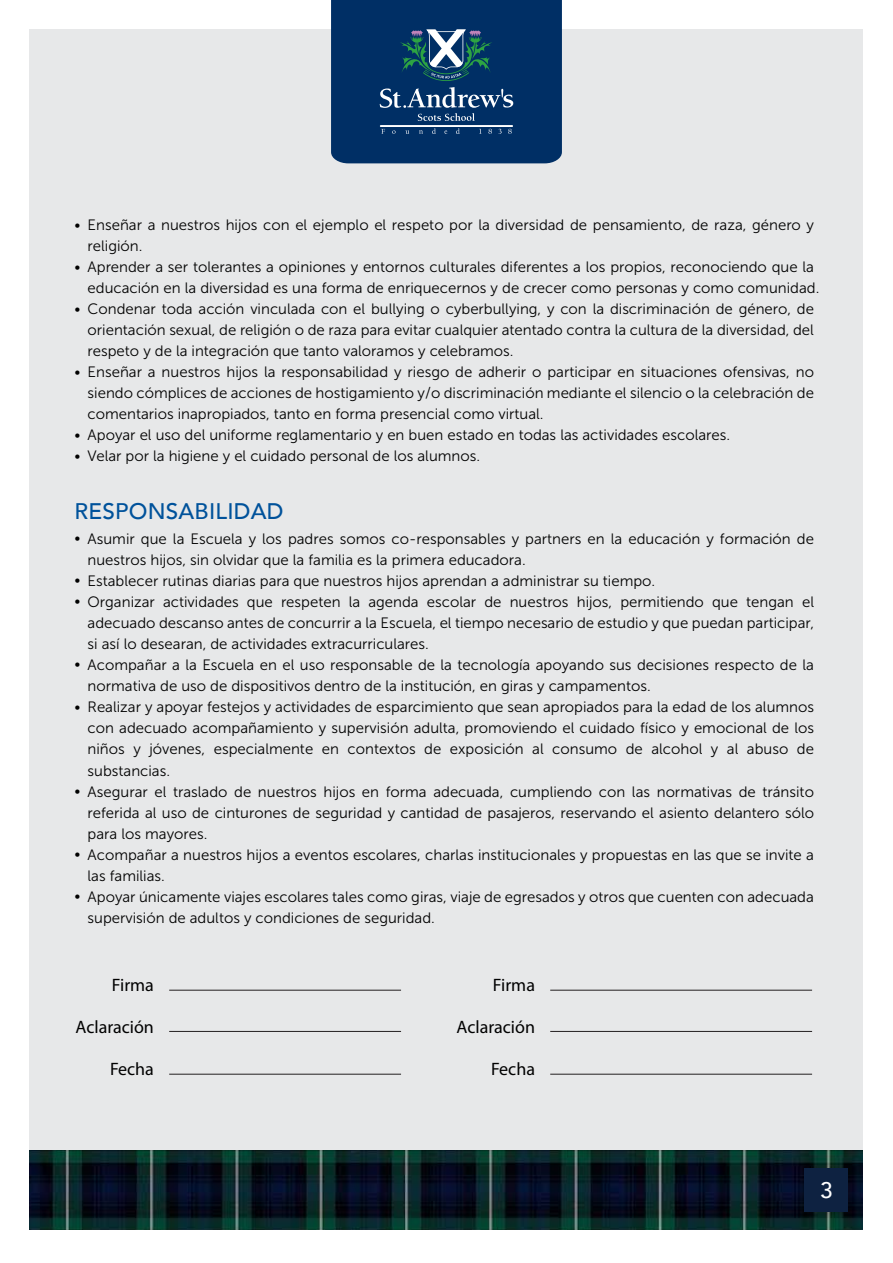
<style>
.page{position:relative;width:893px;height:1263px;background:#fff}
.page>*{position:absolute;margin:0;border:0;box-sizing:border-box;transform-origin:0 0}
.t1{font:500 22.5px "Avenir LT";letter-spacing:.01em;color:#00529b}
.t2{font:500 22.5px "Avenir LT";color:#fff}
.t3{font:18px "Myriad Pro";color:#010101}
.t4{font:15px/21px "Museo Sans 300";color:#010101}
</style>
<div class="page">
<div style="left:30px;top:30px;width:833px;height:1121px;background:#e7e8e9"></div>
<img style="left:30px;top:1151px;width:833px;height:79px">
<hr style="left:169px;top:990px;width:232px;height:1px;background:#231f20">
<hr style="left:169px;top:1031px;width:232px;height:1px;background:#231f20">
<hr style="left:169px;top:1074px;width:232px;height:1px;background:#231f20">
<hr style="left:550px;top:990px;width:262px;height:1px;background:#231f20">
<hr style="left:550px;top:1031px;width:262px;height:1px;background:#231f20">
<hr style="left:550px;top:1074px;width:262px;height:1px;background:#231f20">
<svg style="left:331px;top:0;width:231px;height:163px;background:#0e3b6c"></svg>
<div style="left:805px;top:1169px;width:43px;height:43px;background:#0e2241"></div>
<p class="t4" style="left:74px;top:214px;width:8px">•</p>
<p class="t4" style="left:74px;top:256px;width:8px">•</p>
<p class="t4" style="left:74px;top:298px;width:8px">•</p>
<p class="t4" style="left:74px;top:361px;width:8px">•</p>
<p class="t4" style="left:74px;top:424px;width:8px">• •</p>
<p class="t4" style="left:88px;top:215px;width:733px">Enseñar a nuestros hijos con el ejemplo el respeto por la diversidad de pensamiento, de raza, género y religión.<br>Aprender a ser tolerantes a opiniones y entornos culturales diferentes a los propios, reconociendo que la educación en la diversidad es una forma de enriquecernos y de crecer como personas y como comunidad.<br>Condenar toda acción vinculada con el bullying o cyberbullying, y con la discriminación de género, de orientación sexual, de religión o de raza para evitar cualquier atentado contra la cultura de la diversidad, del respeto y de la integración que tanto valoramos y celebramos.<br>Enseñar a nuestros hijos la responsabilidad y riesgo de adherir o participar en situaciones ofensivas, no siendo cómplices de acciones de hostigamiento y/o discriminación mediante el silencio o la celebración de comentarios inapropiados, tanto en forma presencial como virtual.<br>Apoyar el uso del uniforme reglamentario y en buen estado en todas las actividades escolares.<br>Velar por la higiene y el cuidado personal de los alumnos.</p>
<h1 class="t1" style="left:74px;top:498px;width:211px">RESPONSABILIDAD</h1>
<p class="t4" style="left:74px;top:528px;width:8px">•</p>
<p class="t4" style="left:74px;top:570px;width:8px">• •</p>
<p class="t4" style="left:74px;top:654px;width:8px">•</p>
<p class="t4" style="left:74px;top:696px;width:8px">•</p>
<p class="t4" style="left:74px;top:780px;width:8px">•</p>
<p class="t4" style="left:74px;top:843px;width:8px">•</p>
<p class="t4" style="left:74px;top:885px;width:8px">•</p>
<p class="t4" style="left:88px;top:529px;width:728px">Asumir que la Escuela y los padres somos co-responsables y partners en la educación y formación de nuestros hijos, sin olvidar que la familia es la primera educadora.<br>Establecer rutinas diarias para que nuestros hijos aprendan a administrar su tiempo.<br>Organizar actividades que respeten la agenda escolar de nuestros hijos, permitiendo que tengan el adecuado descanso antes de concurrir a la Escuela, el tiempo necesario de estudio y que puedan participar, si así lo desearan, de actividades extracurriculares.<br>Acompañar a la Escuela en el uso responsable de la tecnología apoyando sus decisiones respecto de la normativa de uso de dispositivos dentro de la institución, en giras y campamentos.<br>Realizar y apoyar festejos y actividades de esparcimiento que sean apropiados para la edad de los alumnos con adecuado acompañamiento y supervisión adulta, promoviendo el cuidado físico y emocional de los niños y jóvenes, especialmente en contextos de exposición al consumo de alcohol y al abuso de substancias.<br>Asegurar el traslado de nuestros hijos en forma adecuada, cumpliendo con las normativas de tránsito referida al uso de cinturones de seguridad y cantidad de pasajeros, reservando el asiento delantero sólo para los mayores.<br>Acompañar a nuestros hijos a eventos escolares, charlas institucionales y propuestas en las que se invite a las familias.<br>Apoyar únicamente viajes escolares tales como giras, viaje de egresados y otros que cuenten con adecuada supervisión de adultos y condiciones de seguridad.</p>
<p class="t3" style="left:112px;top:974px;width:44px">Firma</p>
<p class="t3" style="left:76px;top:1016px;width:80px">Aclaración</p>
<p class="t3" style="left:110px;top:1058px;width:45px">Fecha</p>
<p class="t3" style="left:493px;top:974px;width:44px">Firma</p>
<p class="t3" style="left:457px;top:1016px;width:80px">Aclaración</p>
<p class="t3" style="left:491px;top:1058px;width:45px">Fecha</p>
<h1 class="t2" style="left:820px;top:1177px;width:14px">3</h1>
</div>
